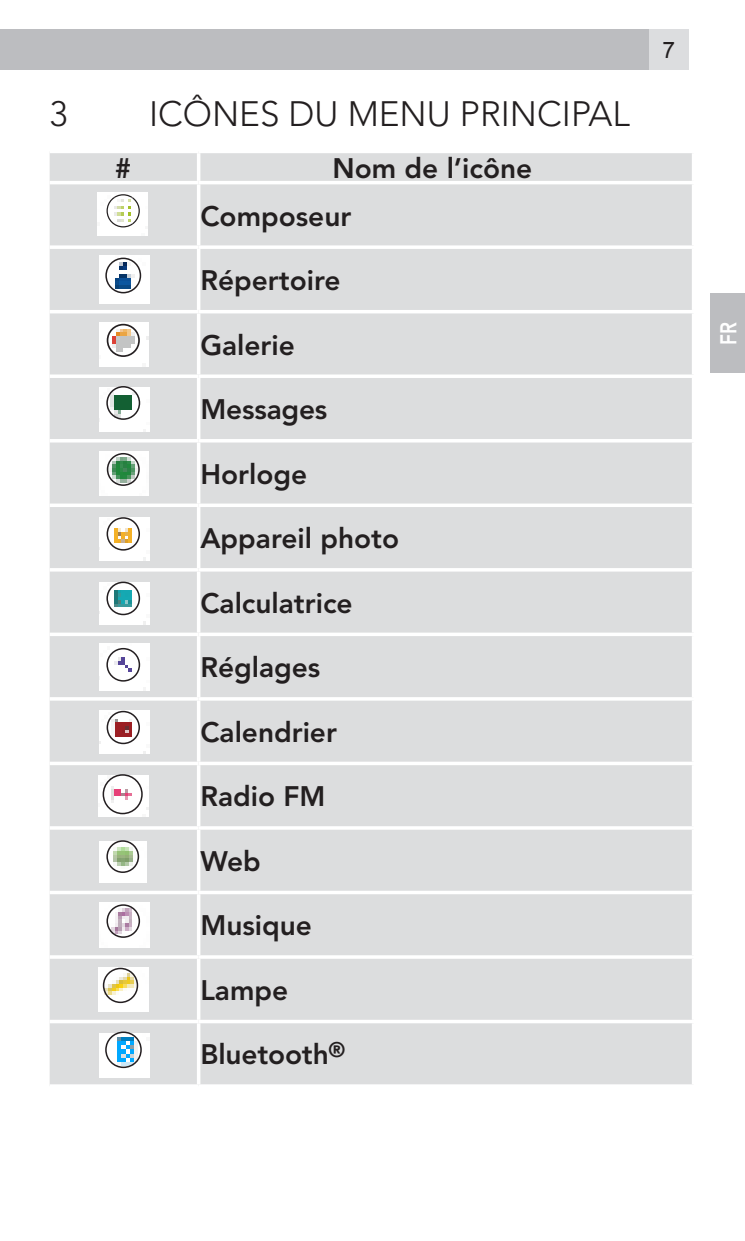
<style>
.page{position:relative;width:745px;height:1241px;background:#fff}
.page>*{position:absolute;margin:0;border:0;box-sizing:border-box;transform-origin:0 0}
.t1{font:300 35px "Avenir LT Std";color:#231f20}
.t2{font:800 28px/47.9px "Avenir LT Std";color:#231f20}
.t3{font:800 22.75px "Avenir LT Std";color:#fff;scale:.83 1}
.t4{font:22.75px "Arial";color:#231f20}
</style>
<div class="page">
<div style="left:0;top:29px;width:688px;height:41px;background:#bcbdc0"></div>
<div style="left:648px;top:29px;width:40px;height:41px;background:#dcdddf"></div>
<div style="left:50px;top:153px;width:641px;height:931px;background:#dcddde"></div>
<hr style="left:50px;top:181px;width:148px;height:3px;background:#fff">
<hr style="left:198px;top:181px;width:496px;height:3px;background:#fff">
<svg style="left:50px;top:374px;width:148px;height:4px"></svg>
<svg style="left:198px;top:374px;width:494px;height:4px"></svg>
<hr style="left:50px;top:439px;width:148px;height:3px;background:#fff">
<hr style="left:198px;top:439px;width:496px;height:3px;background:#fff">
<svg style="left:50px;top:503px;width:148px;height:4px"></svg>
<svg style="left:198px;top:503px;width:494px;height:4px"></svg>
<hr style="left:50px;top:568px;width:148px;height:3px;background:#fff">
<hr style="left:198px;top:568px;width:496px;height:3px;background:#fff">
<svg style="left:50px;top:632px;width:148px;height:4px"></svg>
<svg style="left:198px;top:632px;width:494px;height:4px"></svg>
<hr style="left:50px;top:697px;width:148px;height:3px;background:#fff">
<hr style="left:198px;top:697px;width:496px;height:3px;background:#fff">
<svg style="left:50px;top:761px;width:148px;height:4px"></svg>
<svg style="left:198px;top:761px;width:494px;height:4px"></svg>
<hr style="left:50px;top:826px;width:148px;height:3px;background:#fff">
<hr style="left:198px;top:826px;width:496px;height:3px;background:#fff">
<svg style="left:50px;top:890px;width:148px;height:4px"></svg>
<svg style="left:198px;top:890px;width:494px;height:4px"></svg>
<svg style="left:50px;top:245px;width:148px;height:4px"></svg>
<hr style="left:198px;top:245px;width:496px;height:4px;background:#fff">
<hr style="left:50px;top:310px;width:148px;height:3px;background:#fff">
<hr style="left:198px;top:310px;width:496px;height:3px;background:#fff">
<hr style="left:50px;top:955px;width:148px;height:3px;background:#fff">
<hr style="left:198px;top:955px;width:496px;height:3px;background:#fff">
<svg style="left:50px;top:1019px;width:148px;height:4px"></svg>
<svg style="left:198px;top:1019px;width:494px;height:4px"></svg>
<hr style="left:197px;top:153px;width:3px;height:28px;background:#fff">
<hr style="left:197px;top:184px;width:3px;height:61px;background:#fff">
<hr style="left:197px;top:313px;width:3px;height:61px;background:#fff">
<hr style="left:197px;top:378px;width:3px;height:61px;background:#fff">
<hr style="left:197px;top:442px;width:3px;height:61px;background:#fff">
<hr style="left:197px;top:507px;width:3px;height:61px;background:#fff">
<hr style="left:197px;top:571px;width:3px;height:61px;background:#fff">
<hr style="left:197px;top:636px;width:3px;height:61px;background:#fff">
<hr style="left:197px;top:700px;width:3px;height:61px;background:#fff">
<hr style="left:197px;top:765px;width:3px;height:61px;background:#fff">
<hr style="left:197px;top:829px;width:3px;height:61px;background:#fff">
<hr style="left:197px;top:894px;width:3px;height:61px;background:#fff">
<hr style="left:197px;top:249px;width:3px;height:61px;background:#fff">
<hr style="left:197px;top:958px;width:3px;height:61px;background:#fff">
<hr style="left:197px;top:1023px;width:3px;height:61px;background:#fff">
<img style="left:98px;top:193px;width:49px;height:43px">
<img style="left:106px;top:194px;width:34px;height:33px">
<img style="left:100px;top:255px;width:49px;height:49px">
<div style="left:105px;top:257px;width:36px;height:36px;border:2px solid #241f21;border-radius:50%"></div>
<img style="left:99px;top:323px;width:50px;height:43px">
<div style="left:107px;top:324px;width:33px;height:33px;border:2px solid #241f21;border-radius:50%"></div>
<img style="left:100px;top:387px;width:49px;height:45px">
<div style="left:106px;top:386px;width:34px;height:34px;border:2px solid #241f21;border-radius:50%"></div>
<img style="left:99px;top:451px;width:50px;height:44px">
<div style="left:107px;top:453px;width:33px;height:33px;border:2px solid #241f21;border-radius:50%"></div>
<img style="left:99px;top:517px;width:50px;height:43px">
<div style="left:106px;top:517px;width:34px;height:33px;border:2px solid #241f21;border-radius:50%"></div>
<img style="left:100px;top:582px;width:49px;height:42px">
<div style="left:106px;top:581px;width:34px;height:34px;border:2px solid #241f21;border-radius:50%"></div>
<img style="left:100px;top:643px;width:49px;height:47px">
<div style="left:106px;top:647px;width:34px;height:34px;border:2px solid #241f21;border-radius:50%"></div>
<img style="left:99px;top:710px;width:50px;height:43px">
<div style="left:106px;top:710px;width:34px;height:34px;border:2px solid #241f21;border-radius:50%"></div>
<img style="left:98px;top:775px;width:50px;height:41px">
<div style="left:102px;top:774px;width:41px;height:40px;border:2px solid #241f21;border-radius:50%"></div>
<img style="left:100px;top:841px;width:47px;height:41px">
<div style="left:106px;top:840px;width:33px;height:32px;border:2px solid #241f21;border-radius:50%"></div>
<img style="left:99px;top:902px;width:50px;height:45px">
<div style="left:106px;top:904px;width:34px;height:33px;border:2px solid #241f21;border-radius:50%"></div>
<img style="left:99px;top:967px;width:49px;height:44px">
<div style="left:103px;top:967px;width:35px;height:35px;border:2px solid #241f21;border-radius:50%"></div>
<img style="left:99px;top:1033px;width:50px;height:44px">
<div style="left:105px;top:1031px;width:37px;height:36px;border:2px solid #241f21;border-radius:50%"></div>
<div style="left:709px;top:293px;width:35px;height:80px;background:#bcbdc0"></div>
<p class="t1" style="left:50px;top:94px;width:20px">3</p>
<p class="t1" style="left:149px;top:94px;width:482px">ICÔNES DU MENU PRINCIPAL</p>
<p class="t2" style="left:115px;top:144px;width:18px">#</p>
<p class="t2" style="left:200px;top:144px;width:333px;text-indent:132px">Nom de l’icône<br>Composeur</p>
<p class="t2" style="left:200px;top:257px;width:142px">Répertoire</p>
<p class="t2" style="left:200px;top:321px;width:96px">Galerie</p>
<p class="t2" style="left:200px;top:386px;width:128px">Messages</p>
<p class="t2" style="left:200px;top:450px;width:108px">Horloge</p>
<p class="t2" style="left:200px;top:515px;width:200px">Appareil photo</p>
<p class="t2" style="left:200px;top:579px;width:154px">Calculatrice</p>
<p class="t2" style="left:200px;top:644px;width:121px">Réglages</p>
<p class="t2" style="left:200px;top:708px;width:138px">Calendrier</p>
<p class="t2" style="left:200px;top:773px;width:126px">Radio FM</p>
<p class="t2" style="left:200px;top:837px;width:62px">Web</p>
<p class="t2" style="left:200px;top:901px;width:113px">Musique</p>
<p class="t2" style="left:200px;top:966px;width:89px">Lampe</p>
<p class="t2" style="left:200px;top:1030px;width:146px">Bluetooth<sup>®</sup></p>
<p class="t4" style="left:662px;top:36px;width:14px">7</p>
<p class="t3" style="left:715px;top:344px;width:29px;rotate:-90deg">FR</p>
</div>
